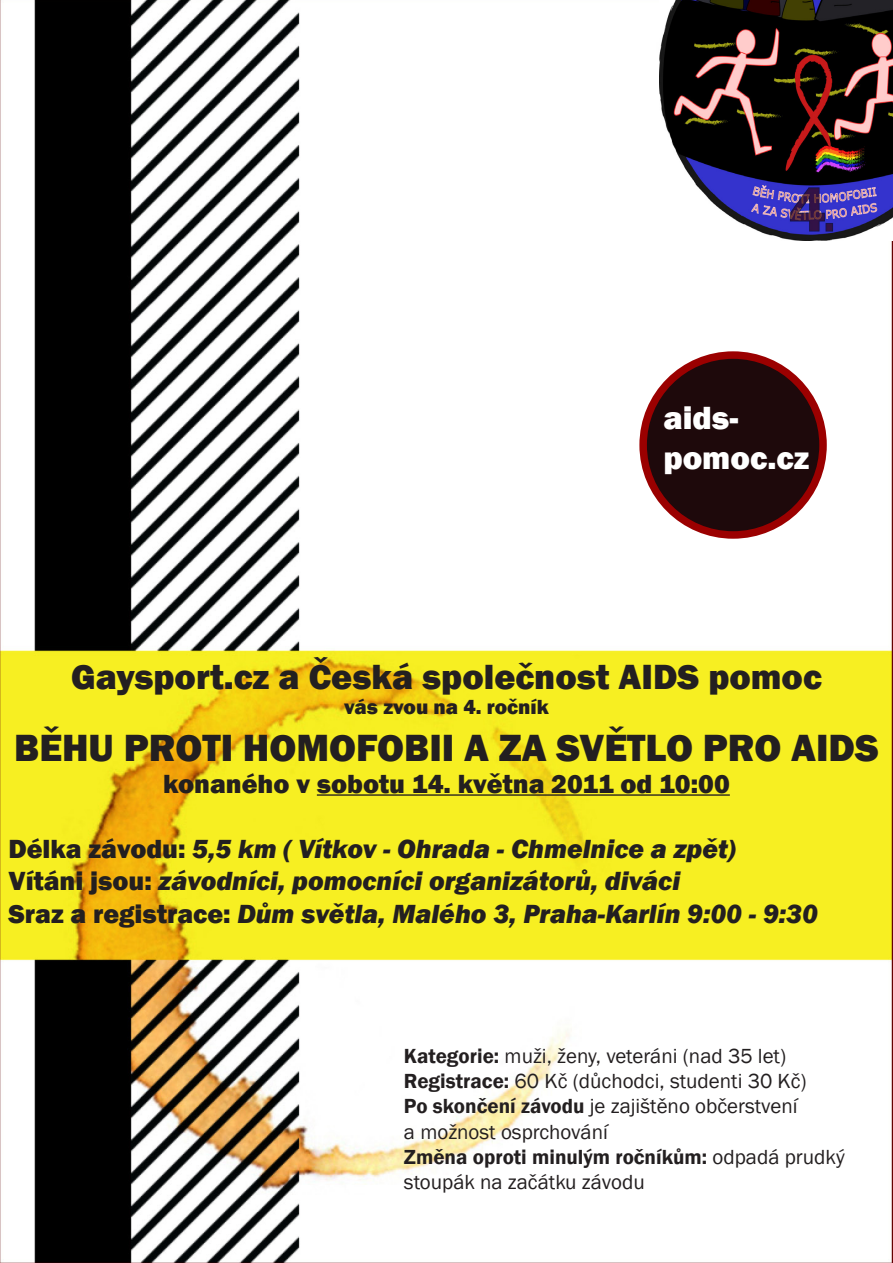
<style>
.page{position:relative;width:893px;height:1263px;background:#fff}
.page>*{position:absolute;margin:0;border:0;box-sizing:border-box;transform-origin:0 0}
.t1{font:800 39px "Franklin Gothic";color:#231f20}
.t2{font:800 36px "Franklin Gothic";color:#231f20}
.t3{font:800 33px "Franklin Gothic";color:#fff}
.t4{font:italic 800 27px "Franklin Gothic";color:#231f20}
.t5{font:800 27px "Franklin Gothic";color:#231f20}
.t6{font:21px/25.2px "Franklin Gothic";color:#231f20}
.t7{font:800 21px "Franklin Gothic";color:#231f20}
.s1{font-style:normal}
.s2{font-weight:600}
</style>
<div class="page">
<img style="left:0;top:0;width:893px;height:1263px">
<div style="left:643px;top:355px;width:180px;height:180px;background:#1e090b;border-radius:50%"></div>
<div style="left:639px;top:351px;width:188px;height:188px;border:8px solid #9b0000;border-radius:50%"></div>
<hr style="left:317px;top:794px;width:413px;height:2px;background:#231f20">
<img style="left:659px;top:0;width:234px;height:240px">
<p class="t3" style="left:663px;top:397px;width:77px">aids-</p>
<p class="t3" style="left:663px;top:436px;width:147px">pomoc.cz</p>
<p class="t2" style="left:71px;top:653px;width:752px">Gaysport.cz a Česká společnost AIDS pomoc</p>
<p class="t7" style="left:344px;top:693px;width:206px">vás zvou na 4. ročník</p>
<p class="t1" style="left:14px;top:722px;width:866px">BĚHU PROTI HOMOFOBII A ZA SVĚTLO PRO AIDS</p>
<p class="t5" style="left:163px;top:766px;width:568px">konaného v sobotu 14. května 2011 od 10:00</p>
<p class="t4" style="left:9px;top:831px;width:729px"><span class="s1">Délka závodu:</span> 5,5 km ( Vítkov - Ohrada - Chmelnice a zpět)</p>
<p class="t4" style="left:9px;top:863px;width:673px"><span class="s1">Vítáni jsou:</span> závodníci, pomocníci organizátorů, diváci</p>
<p class="t4" style="left:9px;top:896px;width:811px"><span class="s1">Sraz a registrace:</span> Dům světla, Malého 3, Praha-Karlín 9:00 - 9:30</p>
<p class="t6" style="left:404px;top:1044px;width:384px"><span class="s2">Kategorie:</span> muži, ženy, veteráni (nad 35 let)</p>
<p class="t6" style="left:404px;top:1069px;width:404px"><span class="s2">Registrace:</span> 60 Kč (důchodci, studenti 30 Kč)</p>
<p class="t6" style="left:404px;top:1094px;width:395px"><span class="s2">Po skončení závodu</span> je zajištěno občerstvení</p>
<p class="t6" style="left:404px;top:1119px;width:205px">a možnost osprchování</p>
<p class="t6" style="left:404px;top:1144px;width:442px"><span class="s2">Změna oproti minulým ročníkům:</span> odpadá prudký stoupák na začátku závodu</p>
</div>
